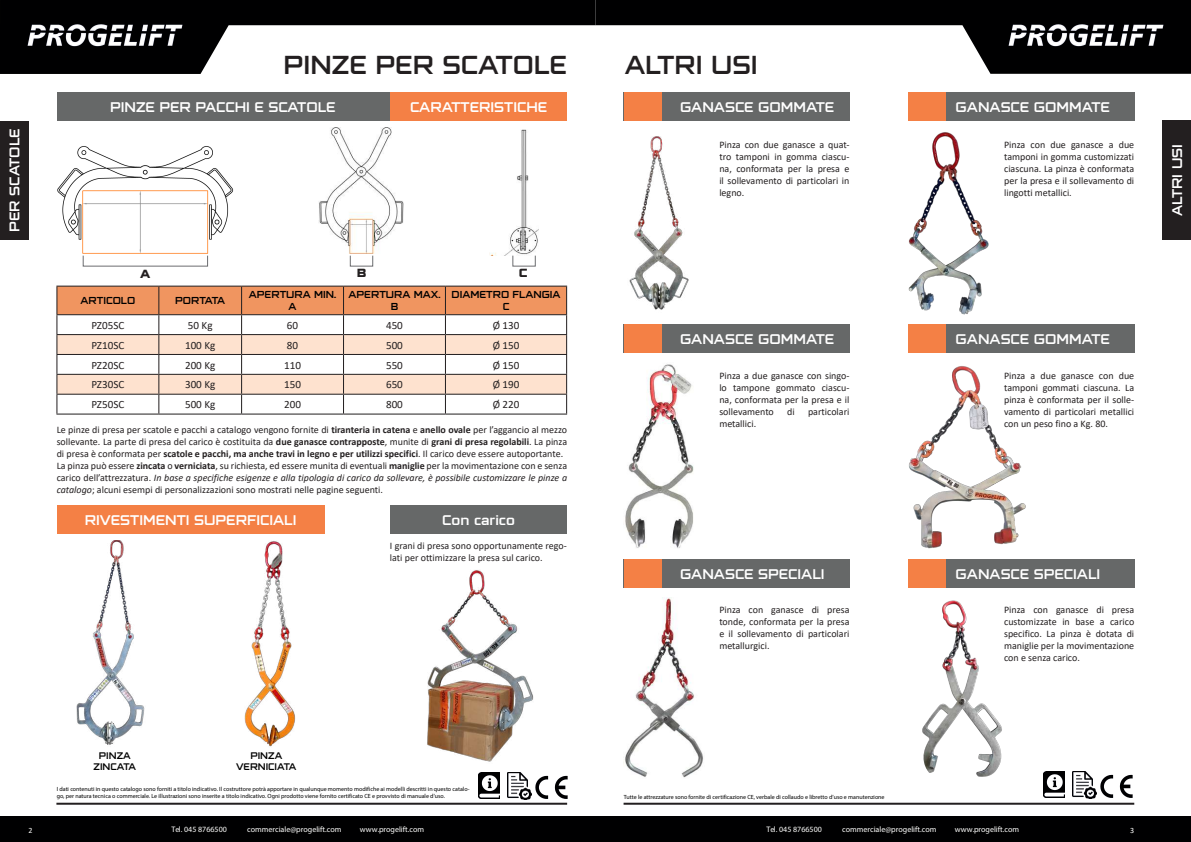
<style>
.page{position:relative;width:1191px;height:842px;background:#fff}
.page>*{position:absolute;margin:0;border:0;box-sizing:border-box;transform-origin:0 0}
.t1{font:26px "Armstrong";color:#231f20}
.t2{font:14px "Armstrong";color:#fff}
.t3{font:800 12px "Armstrong";color:#231f20}
.t4{font:11.1px "Calibri";color:#231f20}
.t5{font:10.1px/12.1px "Armstrong";color:#000;text-align:center}
.t6{font:10.1px "Armstrong";letter-spacing:-.05em;color:#000}
.t7{font:10px/12px "Calibri";color:#231f20;text-align:justify}
.t8{font:9.6px/11.5px "Armstrong";color:#000;text-align:center}
.t9{font:8px "Myriad Pro";color:#fff}
.t10{font:8px "Calibri";color:#fff}
.t11{font:6px/7.2px "Myriad Pro";color:#000}
.s1{font-weight:700}
.s2{font-style:italic}
</style>
<div class="page">
<div style="left:0;top:817px;width:595px;height:25px;background:#000001"></div>
<svg style="left:0;top:0;width:595px;height:74px;fill:#000001"></svg>
<img style="left:28px;top:19px;width:155px;height:33px">
<div style="left:595px;top:817px;width:596px;height:25px;background:#000001"></div>
<svg style="left:595px;top:0;width:596px;height:74px;fill:#000001"></svg>
<img style="left:1008px;top:19px;width:156px;height:33px">
<div style="left:1162px;top:120px;width:29px;height:120px;background:#231f20"></div>
<div style="left:0;top:121px;width:28px;height:118px;background:#231f20"></div>
<div style="left:57px;top:92px;width:333px;height:29px;background:#666868"></div>
<div style="left:390px;top:505px;width:177px;height:28px;background:#666868"></div>
<div style="left:390px;top:92px;width:177px;height:29px;background:#f48045"></div>
<div style="left:57px;top:505px;width:267px;height:29px;background:#f48045"></div>
<div style="left:624px;top:92px;width:226px;height:28px;background:#666868"></div>
<div style="left:624px;top:92px;width:37px;height:28px;background:#f48045"></div>
<div style="left:624px;top:325px;width:226px;height:28px;background:#666868"></div>
<div style="left:624px;top:325px;width:37px;height:28px;background:#f48045"></div>
<div style="left:624px;top:559px;width:226px;height:28px;background:#666868"></div>
<div style="left:624px;top:559px;width:37px;height:28px;background:#f48045"></div>
<div style="left:908px;top:325px;width:226px;height:28px;background:#666868"></div>
<div style="left:908px;top:325px;width:37px;height:28px;background:#f48045"></div>
<div style="left:908px;top:559px;width:226px;height:28px;background:#666868"></div>
<div style="left:908px;top:559px;width:37px;height:28px;background:#f48045"></div>
<div style="left:908px;top:92px;width:226px;height:28px;background:#666868"></div>
<div style="left:908px;top:92px;width:37px;height:28px;background:#f48045"></div>
<img style="left:535px;top:775px;width:33px;height:24px">
<img style="left:478px;top:773px;width:22px;height:25px">
<img style="left:508px;top:773px;width:23px;height:27px">
<img style="left:1100px;top:774px;width:33px;height:24px">
<img style="left:1043px;top:771px;width:21px;height:26px">
<img style="left:1072px;top:771px;width:24px;height:28px">
<img style="left:427px;top:570px;width:106px;height:192px">
<img style="left:76px;top:541px;width:69px;height:204px">
<img style="left:909px;top:366px;width:117px;height:182px">
<img style="left:922px;top:600px;width:80px;height:177px">
<img style="left:629px;top:136px;width:60px;height:174px">
<img style="left:908px;top:132px;width:81px;height:183px">
<img style="left:625px;top:364px;width:69px;height:184px">
<img style="left:625px;top:597px;width:78px;height:181px">
<img style="left:244px;top:541px;width:51px;height:206px">
<svg style="left:56px;top:286px;width:511px;height:128px"></svg>
<hr style="left:56px;top:414px;width:103px;height:1px;background:#231f20">
<hr style="left:159px;top:414px;width:83px;height:1px;background:#231f20">
<hr style="left:242px;top:414px;width:101px;height:1px;background:#231f20">
<hr style="left:343px;top:414px;width:102px;height:1px;background:#231f20">
<hr style="left:445px;top:414px;width:122px;height:1px;background:#231f20">
<img style="left:57px;top:146px;width:177px;height:111px">
<img style="left:319px;top:127px;width:85px;height:126px">
<div style="left:350px;top:255px;width:23px;height:11px;border:1px solid #6c6d70"></div>
<img style="left:490px;top:129px;width:48px;height:126px">
<hr style="left:56px;top:803px;width:511px;height:2px;background:#231f20">
<hr style="left:623px;top:803px;width:511px;height:2px;background:#231f20">
<h2 class="t2" style="left:7px;top:232px;width:105px;rotate:-90deg">PER SCATOLE</h2>
<h1 class="t1" style="left:284px;top:50px;width:285px">PINZE PER SCATOLE</h1>
<h1 class="t1" style="left:624px;top:50px;width:135px">ALTRI USI</h1>
<h2 class="t2" style="left:110px;top:99px;width:227px">PINZE PER PACCHI E SCATOLE</h2>
<h2 class="t2" style="left:410px;top:99px;width:139px">CARATTERISTICHE</h2>
<h2 class="t2" style="left:680px;top:99px;width:156px">GANASCE GOMMATE</h2>
<p class="t3" style="left:140px;top:268px;width:12px">A</p>
<p class="t3" style="left:357px;top:268px;width:11px">B</p>
<p class="t3" style="left:519px;top:268px;width:10px">C</p>
<p class="t5" style="left:81px;top:295px;width:56px">ARTICOLO</p>
<p class="t6" style="left:175px;top:295px;width:52px">PORTATA</p>
<p class="t5" style="left:249px;top:289px;width:89px">APERTURA MIN.<br>A</p>
<p class="t5" style="left:348px;top:289px;width:93px">APERTURA MAX.<br>B</p>
<p class="t5" style="left:451px;top:289px;width:110px">DIAMETRO FLANGIA<br>C</p>
<p class="t4" style="left:91px;top:317px;width:35px">PZ05SC</p>
<p class="t4" style="left:188px;top:317px;width:26px">50 Kg</p>
<p class="t4" style="left:287px;top:317px;width:13px">60</p>
<p class="t4" style="left:386px;top:317px;width:18px">450</p>
<p class="t4" style="left:492px;top:317px;width:28px">Ø 130</p>
<p class="t4" style="left:91px;top:337px;width:35px">PZ10SC</p>
<p class="t4" style="left:185px;top:337px;width:32px">100 Kg</p>
<p class="t4" style="left:287px;top:337px;width:13px">80</p>
<p class="t4" style="left:386px;top:337px;width:18px">500</p>
<p class="t4" style="left:492px;top:337px;width:28px">Ø 150</p>
<p class="t4" style="left:91px;top:357px;width:35px">PZ20SC</p>
<p class="t4" style="left:185px;top:357px;width:32px">200 Kg</p>
<p class="t4" style="left:284px;top:357px;width:18px">110</p>
<p class="t4" style="left:386px;top:357px;width:18px">550</p>
<p class="t4" style="left:492px;top:357px;width:28px">Ø 150</p>
<p class="t4" style="left:91px;top:377px;width:35px">PZ30SC</p>
<p class="t4" style="left:185px;top:377px;width:32px">300 Kg</p>
<p class="t4" style="left:284px;top:377px;width:18px">150</p>
<p class="t4" style="left:386px;top:377px;width:18px">650</p>
<p class="t4" style="left:492px;top:377px;width:28px">Ø 190</p>
<p class="t4" style="left:91px;top:397px;width:35px">PZ50SC</p>
<p class="t4" style="left:185px;top:397px;width:32px">500 Kg</p>
<p class="t4" style="left:284px;top:397px;width:18px">200</p>
<p class="t4" style="left:386px;top:397px;width:18px">800</p>
<p class="t4" style="left:492px;top:397px;width:28px">Ø 220</p>
<p class="t7" style="left:57px;top:424px;width:512px;text-align:left">Le pinze di presa per scatole e pacchi a catalogo vengono fornite di <span class="s1">tiranteria in catena</span> e <span class="s1">anello ovale</span> per l’aggancio al mezzo sollevante. La parte di presa del carico è costituita da <span class="s1">due ganasce contrapposte</span>, munite di <span class="s1">grani di presa regolabili</span>. La pinza di presa è conformata per <span class="s1">scatole e pacchi, ma anche travi in legno e per utilizzi specifici</span>. Il carico deve essere autoportante.<br>La pinza può essere <span class="s1">zincata</span> o <span class="s1">verniciata</span>, su richiesta, ed essere munita di eventuali <span class="s1">maniglie</span> per la movimentazione con e senza carico dell’attrezzatura. <span class="s2">In base a specifiche esigenze e alla tipologia di carico da sollevare, è possibile customizzare le pinze a catalogo</span>; alcuni esempi di personalizzazioni sono mostrati nelle pagine seguenti.</p>
<h2 class="t2" style="left:85px;top:512px;width:213px">RIVESTIMENTI SUPERFICIALI</h2>
<h2 class="t2" style="left:442px;top:512px;width:74px">Con carico</h2>
<p class="t7" style="left:390px;top:539px;width:178px">I grani di presa sono opportunamente rego&shy;lati per ottimizzare la presa sul carico.</p>
<p class="t7" style="left:719px;top:138px;width:132px">Pinza con due ganasce a quat&shy;tro tamponi in gomma ciascu&shy;na, conformata per la presa e il sollevamento di particolari in legno.</p>
<h2 class="t2" style="left:680px;top:332px;width:156px">GANASCE GOMMATE</h2>
<p class="t7" style="left:719px;top:369px;width:132px">Pinza a due ganasce con singo&shy;lo tampone gommato ciascu&shy;na, conformata per la presa e il sollevamento</p>
<p class="t7" style="left:787px;top:405px;width:9px">di</p>
<p class="t7" style="left:808px;top:405px;width:43px">particolari</p>
<p class="t7" style="left:719px;top:417px;width:38px">metallici.</p>
<h2 class="t2" style="left:955px;top:99px;width:156px">GANASCE GOMMATE</h2>
<p class="t7" style="left:1004px;top:138px;width:132px">Pinza con due ganasce a due tamponi in gomma customizzati ciascuna. La pinza è conformata per la presa e il sollevamento di lingotti metallici.</p>
<h2 class="t2" style="left:955px;top:332px;width:156px">GANASCE GOMMATE</h2>
<p class="t7" style="left:1004px;top:369px;width:132px">Pinza a due ganasce con due tamponi gommati ciascuna. La pinza è conformata per il solle&shy;vamento di particolari metallici con un peso fino a Kg. 80.</p>
<h2 class="t2" style="left:680px;top:566px;width:146px">GANASCE SPECIALI</h2>
<h2 class="t2" style="left:955px;top:566px;width:146px">GANASCE SPECIALI</h2>
<p class="t7" style="left:719px;top:604px;width:132px">Pinza con ganasce di presa tonde, conformata per la presa e il sollevamento di particolari metallurgici.</p>
<p class="t7" style="left:1004px;top:604px;width:132px">Pinza con ganasce di presa customizzate in base a carico specifico. La pinza è dotata di maniglie per la movimentazione con e senza carico.</p>
<p class="t8" style="left:93px;top:750px;width:44px">PINZA<br>ZINCATA</p>
<p class="t8" style="left:236px;top:750px;width:62px">PINZA<br>VERNICIATA</p>
<p class="t11" style="left:57px;top:785px;width:414px">I dati contenuti in questo catalogo sono forniti a titolo indicativo. Il costruttore potrà apportare in qualunque momento modifiche ai modelli descritti in questo catalo&shy;go, per natura tecnica o commerciale. Le illustrazioni sono inserite a titolo indicativo. Ogni prodotto viene fornito certificato CE e provvisto di manuale d'uso.</p>
<p class="t11" style="left:624px;top:793px;width:262px">Tutte le attrezzature sono fornite di certificazione CE, verbale di collaudo e libretto d’uso e manutenzione</p>
<p class="t10" style="left:28px;top:824px;width:6px">2</p>
<p class="t9" style="left:171px;top:825px;width:57px">Tel. 045 8766500</p>
<p class="t9" style="left:247px;top:825px;width:96px">commerciale@progelift.com</p>
<p class="t9" style="left:360px;top:825px;width:66px">www.progelift.com</p>
<p class="t9" style="left:766px;top:825px;width:57px">Tel. 045 8766500</p>
<p class="t9" style="left:842px;top:825px;width:96px">commerciale@progelift.com</p>
<p class="t9" style="left:954px;top:825px;width:66px">www.progelift.com</p>
<p class="t10" style="left:1130px;top:824px;width:6px">3</p>
<h2 class="t2" style="left:1169px;top:216px;width:73px;rotate:-90deg">ALTRI USI</h2>
</div>
